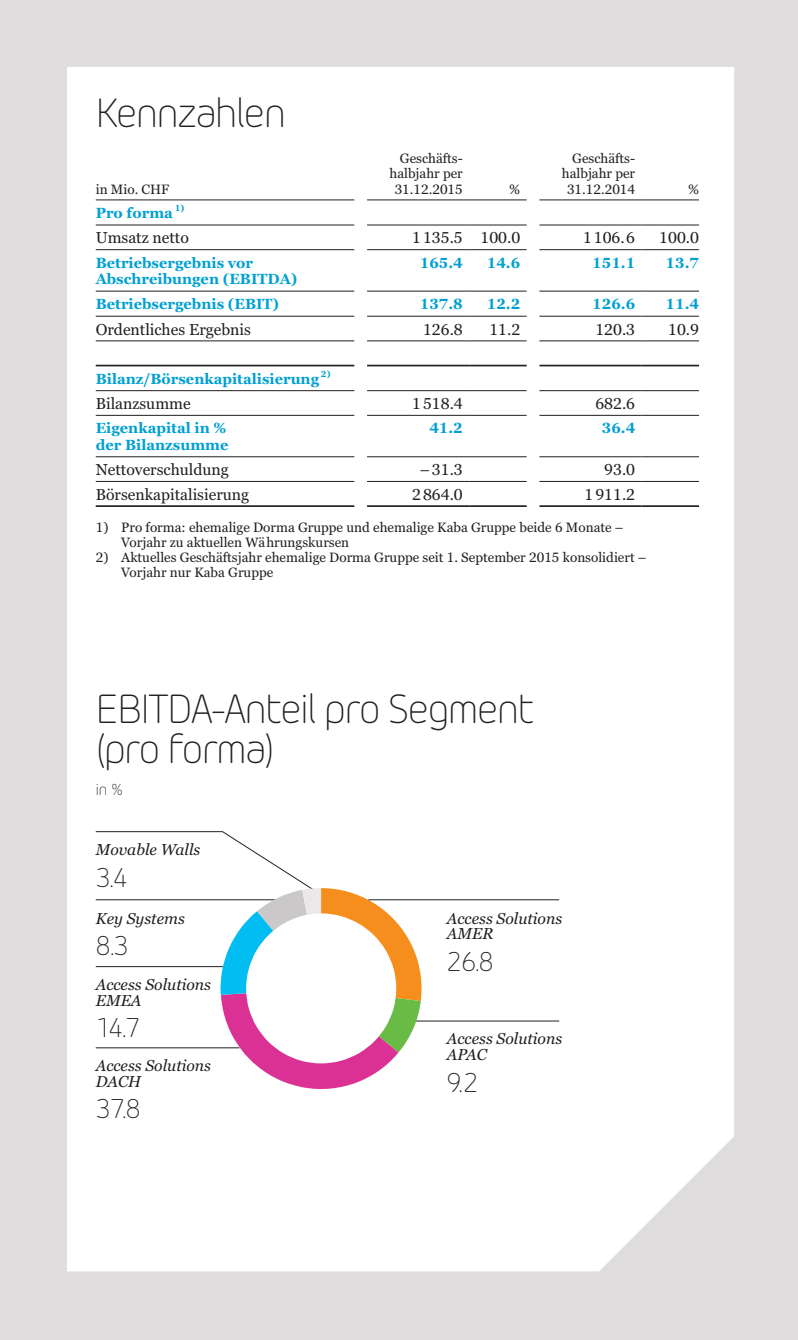
<style>
.page{position:relative;width:798px;height:1340px;background:#fff}
.page>*{position:absolute;margin:0;border:0;box-sizing:border-box;transform-origin:0 0}
.t1{font:281.25px "Chartwell Pies";color:#f68e1e}
._302_Titel_18pt_schw{font:300 40.5px/40.5px "Morebi Rounded";letter-spacing:-.03em;color:#231f20}
.t2{font:300 27px "Morebi Rounded";color:#231f20}
.LINE{font:15.75px "Georgia Pro";color:#231f20}
.t3{font:italic 15.75px/15.8px "Georgia Pro";color:#231f20}
.BLINE{font:15.75px "Georgia Pro";color:#231f20}
._301_Titel_24pt_Kaba{font:300 15.75px "Morebi Rounded";color:#231f20}
.LINE_BOLD_BLUE{font:700 14.62px/16.2px "Georgia Pro";color:#00a0d3}
.FOOTNOTE{font:13.5px/15.3px "Georgia Pro";color:#231f20}
.HEAD{font:13.5px/15.1px "Georgia Pro";color:#231f20;text-align:right}
.s1{color:#68bc45}
.s2{color:#01bdf2}
.s3{color:#cac8c8}
.s4{color:#ebe8e9}
.s5{color:#fff}
</style>
<div class="page">
<div style="left:0;top:0;width:797px;height:1339px;background:#e0ddde"></div>
<div style="left:67px;top:67px;width:666px;height:1204px;background:#fff"></div>
<hr style="left:96px;top:199px;width:258px;height:1px;background:#231f20">
<hr style="left:367px;top:199px;width:102px;height:1px;background:#231f20">
<hr style="left:469px;top:199px;width:57px;height:1px;background:#231f20">
<hr style="left:539px;top:199px;width:102px;height:1px;background:#231f20">
<hr style="left:641px;top:199px;width:57px;height:1px;background:#231f20">
<hr style="left:96px;top:225px;width:258px;height:1px;background:#231f20">
<hr style="left:367px;top:225px;width:102px;height:1px;background:#231f20">
<hr style="left:469px;top:225px;width:57px;height:1px;background:#231f20">
<hr style="left:539px;top:225px;width:102px;height:1px;background:#231f20">
<hr style="left:641px;top:225px;width:57px;height:1px;background:#231f20">
<hr style="left:96px;top:249px;width:258px;height:1px;background:#231f20">
<hr style="left:367px;top:249px;width:102px;height:1px;background:#231f20">
<hr style="left:469px;top:249px;width:57px;height:1px;background:#231f20">
<hr style="left:539px;top:249px;width:102px;height:1px;background:#231f20">
<hr style="left:641px;top:249px;width:57px;height:1px;background:#231f20">
<hr style="left:96px;top:291px;width:258px;height:1px;background:#231f20">
<hr style="left:367px;top:291px;width:102px;height:1px;background:#231f20">
<hr style="left:469px;top:291px;width:57px;height:1px;background:#231f20">
<hr style="left:539px;top:291px;width:102px;height:1px;background:#231f20">
<hr style="left:641px;top:291px;width:57px;height:1px;background:#231f20">
<hr style="left:96px;top:316px;width:258px;height:1px;background:#231f20">
<hr style="left:367px;top:316px;width:102px;height:1px;background:#231f20">
<hr style="left:469px;top:316px;width:57px;height:1px;background:#231f20">
<hr style="left:539px;top:316px;width:102px;height:1px;background:#231f20">
<hr style="left:641px;top:316px;width:57px;height:1px;background:#231f20">
<hr style="left:96px;top:340px;width:258px;height:1px;background:#231f20">
<hr style="left:367px;top:340px;width:102px;height:1px;background:#231f20">
<hr style="left:469px;top:340px;width:57px;height:1px;background:#231f20">
<hr style="left:539px;top:340px;width:102px;height:1px;background:#231f20">
<hr style="left:641px;top:340px;width:57px;height:1px;background:#231f20">
<hr style="left:96px;top:390px;width:258px;height:1px;background:#231f20">
<hr style="left:367px;top:390px;width:102px;height:1px;background:#231f20">
<hr style="left:469px;top:390px;width:57px;height:1px;background:#231f20">
<hr style="left:539px;top:390px;width:102px;height:1px;background:#231f20">
<hr style="left:641px;top:390px;width:57px;height:1px;background:#231f20">
<hr style="left:96px;top:415px;width:258px;height:1px;background:#231f20">
<hr style="left:367px;top:415px;width:102px;height:1px;background:#231f20">
<hr style="left:469px;top:415px;width:57px;height:1px;background:#231f20">
<hr style="left:539px;top:415px;width:102px;height:1px;background:#231f20">
<hr style="left:641px;top:415px;width:57px;height:1px;background:#231f20">
<hr style="left:96px;top:456px;width:258px;height:1px;background:#231f20">
<hr style="left:367px;top:456px;width:102px;height:1px;background:#231f20">
<hr style="left:469px;top:456px;width:57px;height:1px;background:#231f20">
<hr style="left:539px;top:456px;width:102px;height:1px;background:#231f20">
<hr style="left:641px;top:456px;width:57px;height:1px;background:#231f20">
<hr style="left:96px;top:481px;width:258px;height:1px;background:#231f20">
<hr style="left:367px;top:481px;width:102px;height:1px;background:#231f20">
<hr style="left:469px;top:481px;width:57px;height:1px;background:#231f20">
<hr style="left:539px;top:481px;width:102px;height:1px;background:#231f20">
<hr style="left:641px;top:481px;width:57px;height:1px;background:#231f20">
<hr style="left:96px;top:365px;width:258px;height:1px;background:#231f20">
<hr style="left:367px;top:365px;width:102px;height:1px;background:#231f20">
<hr style="left:469px;top:365px;width:57px;height:1px;background:#231f20">
<hr style="left:539px;top:365px;width:102px;height:1px;background:#231f20">
<hr style="left:641px;top:365px;width:57px;height:1px;background:#231f20">
<hr style="left:96px;top:505px;width:258px;height:2px;background:#231f20">
<hr style="left:367px;top:505px;width:102px;height:2px;background:#231f20">
<hr style="left:469px;top:505px;width:57px;height:2px;background:#231f20">
<hr style="left:539px;top:505px;width:102px;height:2px;background:#231f20">
<hr style="left:641px;top:505px;width:57px;height:2px;background:#231f20">
<hr style="left:96px;top:899px;width:179px;height:1px;background:#231f20">
<div style="left:95px;top:831px;width:223px;height:62px;background:#fff"></div>
<svg style="left:95px;top:966px;width:234px;height:28px;background:#f6f6f6"></svg>
<hr style="left:96px;top:1047px;width:143px;height:1px;background:#231f20">
<hr style="left:416px;top:1020px;width:143px;height:1px;background:#231f20">
<hr style="left:368px;top:899px;width:191px;height:1px;background:#231f20">
<p class="_302_Titel_18pt_schw" style="left:96px;top:91px;width:191px">Kennzahlen</p>
<p class="HEAD" style="left:96px;top:182px;width:75px">in Mio. CHF</p>
<p class="HEAD" style="left:389px;top:151px;width:75px">Geschäfts&shy;halbjahr per<br>31.12.2015</p>
<p class="HEAD" style="left:509px;top:182px;width:13px">%</p>
<p class="HEAD" style="left:561px;top:151px;width:75px">Geschäfts&shy;halbjahr per<br>31.12.2014</p>
<p class="HEAD" style="left:687px;top:182px;width:13px">%</p>
<p class="LINE_BOLD_BLUE" style="left:96px;top:205px;width:90px">Pro forma <sup>1)</sup></p>
<p class="LINE" style="left:96px;top:229px;width:95px">Umsatz netto</p>
<p class="LINE" style="left:412px;top:229px;width:52px">1135.5</p>
<p class="LINE" style="left:480px;top:229px;width:41px">100.0</p>
<p class="LINE" style="left:582px;top:229px;width:54px">1106.6</p>
<p class="LINE" style="left:659px;top:229px;width:41px">100.0</p>
<p class="LINE_BOLD_BLUE" style="left:96px;top:255px;width:203px">Betriebsergebnis vor<br>Abschreibungen (EBITDA)</p>
<p class="LINE_BOLD_BLUE" style="left:420px;top:255px;width:44px">165.4</p>
<p class="LINE_BOLD_BLUE" style="left:486px;top:255px;width:35px">14.6</p>
<p class="LINE_BOLD_BLUE" style="left:592px;top:255px;width:44px">151.1</p>
<p class="LINE_BOLD_BLUE" style="left:665px;top:255px;width:35px">13.7</p>
<p class="LINE_BOLD_BLUE" style="left:96px;top:296px;width:185px">Betriebsergebnis (EBIT)</p>
<p class="LINE_BOLD_BLUE" style="left:420px;top:296px;width:44px">137.8</p>
<p class="LINE_BOLD_BLUE" style="left:486px;top:296px;width:35px">12.2</p>
<p class="LINE_BOLD_BLUE" style="left:592px;top:296px;width:44px">126.6</p>
<p class="LINE_BOLD_BLUE" style="left:665px;top:296px;width:35px">11.4</p>
<p class="LINE" style="left:96px;top:320px;width:157px">Ordentliches Ergebnis</p>
<p class="LINE" style="left:423px;top:320px;width:41px">126.8</p>
<p class="LINE" style="left:489px;top:320px;width:32px">11.2</p>
<p class="LINE" style="left:595px;top:320px;width:41px">120.3</p>
<p class="LINE" style="left:668px;top:320px;width:32px">10.9</p>
<p class="LINE_BOLD_BLUE" style="left:96px;top:371px;width:236px">Bilanz/Börsenkapitalisierung <sup>2)</sup></p>
<p class="LINE" style="left:96px;top:394px;width:96px">Bilanzsumme</p>
<p class="LINE" style="left:412px;top:394px;width:52px">1518.4</p>
<p class="LINE" style="left:595px;top:394px;width:41px">682.6</p>
<p class="LINE_BOLD_BLUE" style="left:96px;top:421px;width:134px">Eigenkapital in % der Bilanzsumme</p>
<p class="LINE_BOLD_BLUE" style="left:429px;top:421px;width:35px">41.2</p>
<p class="LINE_BOLD_BLUE" style="left:601px;top:421px;width:35px">36.4</p>
<p class="LINE" style="left:96px;top:460px;width:135px">Nettoverschuldung</p>
<p class="LINE" style="left:419px;top:460px;width:44px">–31.3</p>
<p class="LINE" style="left:604px;top:460px;width:32px">93.0</p>
<p class="BLINE" style="left:96px;top:485px;width:155px">Börsenkapitalisierung</p>
<p class="BLINE" style="left:412px;top:485px;width:52px">2864.0</p>
<p class="BLINE" style="left:584px;top:485px;width:52px">1911.2</p>
<p class="FOOTNOTE" style="left:121px;top:520px;width:503px;text-indent:-26px">1) Pro forma: ehemalige Dorma Gruppe und ehemalige Kaba Gruppe beide 6 Monate –<br>Vorjahr zu aktuellen Währungskursen</p>
<p class="FOOTNOTE" style="left:121px;top:550px;width:526px;text-indent:-26px">2) Aktuelles Geschäftsjahr ehemalige Dorma Gruppe seit 1. September 2015 konsolidiert –<br>Vorjahr nur Kaba Gruppe</p>
<p class="_302_Titel_18pt_schw" style="left:96px;top:686px;width:440px">EBITDA-Anteil pro Segment (pro forma)</p>
<p class="_301_Titel_24pt_Kaba" style="left:96px;top:778px;width:29px">in %</p>
<p class="t3" style="left:96px;top:841px;width:106px">Movable Walls</p>
<h3 class="t2" style="left:96px;top:859px;width:33px">3.4</h3>
<p class="t3" style="left:96px;top:910px;width:90px">Key Systems</p>
<h3 class="t2" style="left:96px;top:927px;width:34px">8.3</h3>
<p class="t3" style="left:96px;top:976px;width:117px">Access Solutions<br>EMEA</p>
<h3 class="t2" style="left:96px;top:1009px;width:46px">14.7</h3>
<p class="t3" style="left:96px;top:1057px;width:117px">Access Solutions<br>DACH</p>
<h3 class="t2" style="left:96px;top:1090px;width:46px">37.8</h3>
<p class="t1" style="left:207px;top:815px;width:445px">27+<span class="s1">9</span><span class="s2">15</span><span class="s3">8</span><span class="s4">3</span><span class="s5">M</span></p>
<p class="t3" style="left:446px;top:910px;width:117px">Access Solutions<br>AMER</p>
<h3 class="t2" style="left:446px;top:943px;width:48px">26.8</h3>
<p class="t3" style="left:446px;top:1030px;width:117px">Access Solutions<br>APAC</p>
<h3 class="t2" style="left:446px;top:1064px;width:33px">9.2</h3>
</div>
